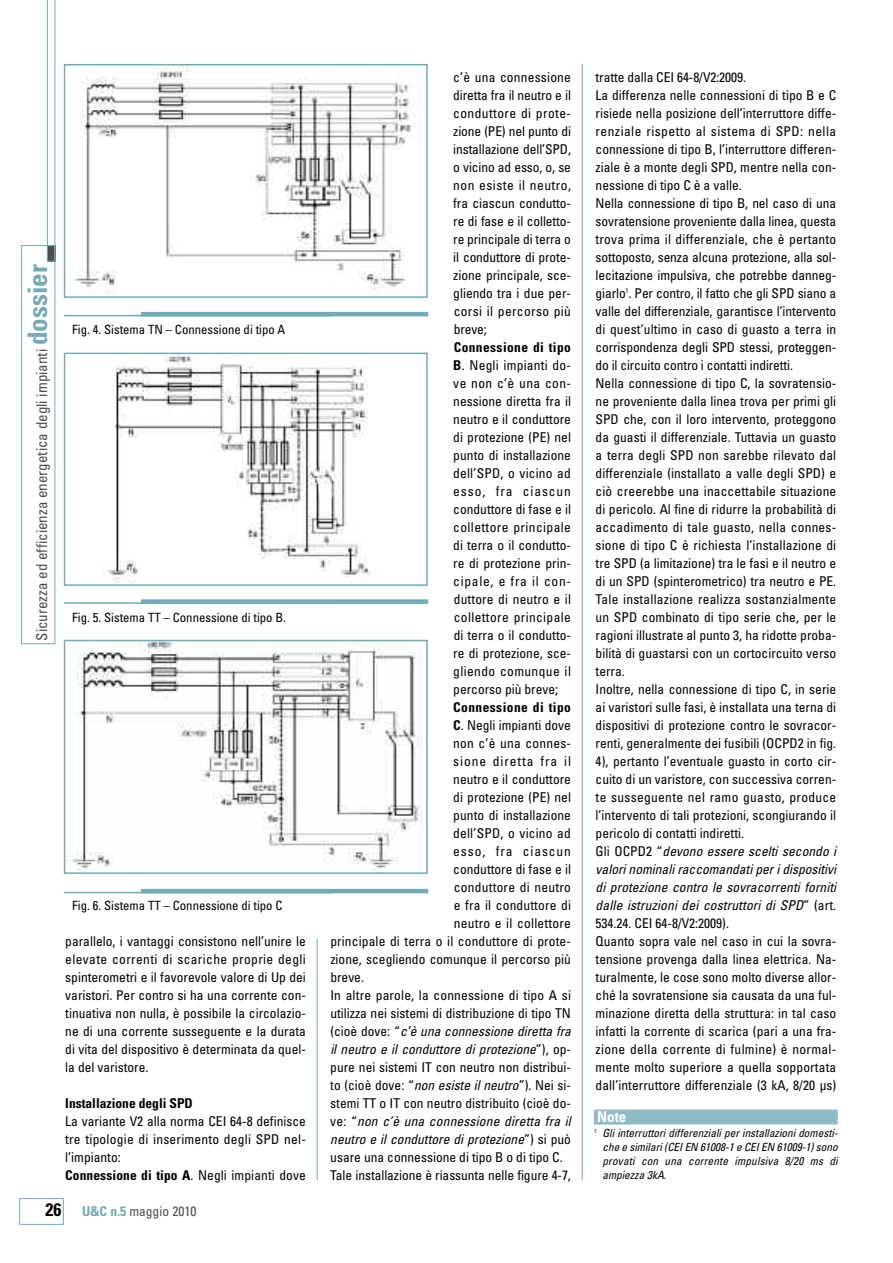
<style>
.page{position:relative;width:893px;height:1263px;background:#fff}
.page>*{position:absolute;margin:0;border:0;box-sizing:border-box;transform-origin:0 0}
.t1{font:condensed 15px "Univers";color:#4d4d4d}
.t2{font:700 condensed 15px "Univers";color:#fff}
.t3{font:condensed 13.5px/18px "Univers";color:#000;text-align:justify}
.t4{font:italic condensed 13.5px "Univers";color:#000}
.t5{font:condensed 13.5px "Univers";letter-spacing:.065em;color:#000}
.t6{font:700 condensed 13.5px "Univers";color:#000}
.t7{font:condensed 13.5px "Univers";color:#4d4d4d}
.t8{font:700 condensed 13.5px "Univers";letter-spacing:.03em;color:#000}
.t9{font:condensed 12.75px "Univers";color:#000}
.t10{font:italic condensed 11.25px/14.2px "Univers";letter-spacing:.015em;color:#000;text-align:justify}
.s1{font-weight:700;font-size:27px;color:#73aab6}
.s2{font-weight:700}
.s3{font-weight:700;font-size:18px;color:#000}
.s4{font-weight:700;color:#73aab6}
.s5{font-style:normal}
.s6{font-style:italic}
</style>
<div class="page">
<hr style="left:317px;top:939px;width:1px;height:241px;background:#73aab6">
<hr style="left:582px;top:64px;width:1px;height:1116px;background:#73aab6">
<div style="left:19px;top:1198px;width:45px;height:27px;border:1px solid #73aab6"></div>
<svg style="left:47px;top:0;width:8px;height:262px"></svg>
<div style="left:594px;top:1109px;width:244px;height:15px;background:#8fbbc4"></div>
<img style="left:69px;top:67px;width:348px;height:226px">
<div style="left:64px;top:64px;width:364px;height:234px;border:2px solid #73aab6"></div>
<hr style="left:64px;top:315px;width:268px;height:1px;background:#73aab6">
<hr style="left:141px;top:312px;width:287px;height:4px;background:#73aab6">
<img style="left:103px;top:356px;width:268px;height:226px">
<div style="left:64px;top:353px;width:364px;height:233px;border:2px solid #73aab6"></div>
<hr style="left:64px;top:602px;width:268px;height:2px;background:#73aab6">
<div style="left:141px;top:599px;width:287px;height:5px;background:#73aab6"></div>
<img style="left:69px;top:643px;width:354px;height:228px">
<div style="left:64px;top:640px;width:364px;height:234px;border:2px solid #73aab6"></div>
<hr style="left:64px;top:892px;width:268px;height:1px;background:#73aab6">
<hr style="left:141px;top:889px;width:287px;height:4px;background:#73aab6">
<div style="left:21px;top:245px;width:34px;height:399px;border:1px solid #73aab6"></div>
<p class="t1" style="left:36px;top:641px;width:378px;rotate:-90deg">Sicurezza ed efficienza energetica degli impianti <span class="s1">dossier</span></p>
<p class="t9" style="left:72px;top:325px;width:215px">Fig. 4. Sistema TN – Connessione di tipo A</p>
<p class="t9" style="left:72px;top:613px;width:215px">Fig. 5. Sistema TT – Connessione di tipo B.</p>
<p class="t9" style="left:72px;top:901px;width:212px">Fig. 6. Sistema TT – Connessione di tipo C</p>
<p class="t3" style="left:65px;top:933px;width:242px">parallelo, i vantaggi consistono nell’unire le elevate correnti di scariche proprie degli spinterometri e il favorevole valore di Up dei varistori. Per contro si ha una corrente con&shy;tinuativa non nulla, è possibile la circolazio&shy;ne di una corrente susseguente e la durata di vita del dispositivo è determinata da quel&shy;la del varistore.</p>
<p class="t6" style="left:65px;top:1098px;width:129px">Installazione degli SPD</p>
<p class="t3" style="left:65px;top:1113px;width:242px;text-align:left">La variante V2 alla norma CEI 64-8 definisce tre tipologie di inserimento degli SPD nel&shy;l’impianto:<br><span class="s2">Connessione di tipo A</span>. Negli impianti dove</p>
<p class="t7" style="left:45px;top:1206px;width:152px"><span class="s3">26</span> <span class="s4">U&amp;C n.5</span> maggio 2010</p>
<p class="t3" style="left:453px;top:69px;width:119px">c’è una connessione diretta fra il neutro e il conduttore di prote&shy;zione (PE) nel punto di installazione dell’SPD, o vicino ad esso, o, se non esiste il neutro, fra ciascun condutto&shy;re di fase e il colletto&shy;re principale di terra o il conduttore di prote&shy;zione principale, sce&shy;gliendo tra i due per&shy;corsi il percorso più breve;</p>
<p class="t3" style="left:453px;top:339px;width:119px"><span class="s2">Connessione di tipo B</span>. Negli impianti do&shy;ve non c’è una con&shy;nessione diretta fra il neutro e il conduttore di protezione (PE) nel punto di installazione dell’SPD, o vicino ad esso, fra ciascun conduttore di fase e il collettore principale di terra o il condutto&shy;re di protezione prin&shy;cipale, e fra il con&shy;duttore di neutro e il collettore principale di terra o il condutto&shy;re di protezione, sce&shy;gliendo comunque il percorso più breve;</p>
<p class="t8" style="left:453px;top:702px;width:119px">Connessione di tipo</p>
<p class="t3" style="left:453px;top:717px;width:119px"><span class="s2">C</span>. Negli impianti dove</p>
<p class="t3" style="left:453px;top:735px;width:119px">non c’è una connes-</p>
<p class="t5" style="left:453px;top:756px;width:119px">sione diretta fra il</p>
<p class="t3" style="left:453px;top:771px;width:119px">neutro e il conduttore</p>
<p class="t3" style="left:453px;top:789px;width:119px">di protezione (PE) nel</p>
<p class="t3" style="left:453px;top:807px;width:119px">punto di installazione</p>
<p class="t3" style="left:453px;top:825px;width:119px">dell’SPD, o vicino ad</p>
<p class="t5" style="left:453px;top:846px;width:119px">esso, fra ciascun</p>
<p class="t3" style="left:453px;top:861px;width:119px">conduttore di fase e il</p>
<p class="t3" style="left:454px;top:879px;width:119px">conduttore di neutro</p>
<p class="t3" style="left:454px;top:897px;width:119px">e fra il conduttore di</p>
<p class="t3" style="left:454px;top:915px;width:119px">neutro e il collettore</p>
<p class="t3" style="left:330px;top:933px;width:242px">principale di terra o il conduttore di prote-</p>
<p class="t3" style="left:330px;top:951px;width:242px">zione, scegliendo comunque il percorso più</p>
<p class="t3" style="left:330px;top:969px;width:35px">breve.</p>
<p class="t3" style="left:330px;top:987px;width:242px">In altre parole, la connessione di tipo A si</p>
<p class="t3" style="left:330px;top:1005px;width:242px">utilizza nei sistemi di distribuzione di tipo TN</p>
<p class="t4" style="left:330px;top:1026px;width:242px"><span class="s5">(cioè dove: “</span>c’è una connessione diretta fra</p>
<p class="t4" style="left:330px;top:1044px;width:242px">il neutro e il conduttore di protezione<span class="s5">”), op-</span></p>
<p class="t3" style="left:330px;top:1059px;width:242px">pure nei sistemi IT con neutro non distribui-</p>
<p class="t3" style="left:330px;top:1077px;width:242px">to (cioè dove: “<span class="s6">non esiste il neutro</span>”). Nei si-</p>
<p class="t3" style="left:330px;top:1095px;width:242px">stemi TT o IT con neutro distribuito (cioè do-</p>
<p class="t4" style="left:330px;top:1116px;width:242px"><span class="s5">ve: “</span>non c’è una connessione diretta fra il</p>
<p class="t4" style="left:330px;top:1134px;width:242px">neutro e il conduttore di protezione<span class="s5">”) si può</span></p>
<p class="t3" style="left:330px;top:1149px;width:234px">usare una connessione di tipo B o di tipo C.</p>
<p class="t3" style="left:330px;top:1167px;width:242px">Tale installazione è riassunta nelle figure 4-7,</p>
<p class="t3" style="left:596px;top:69px;width:242px;text-align:left">tratte dalla CEI 64-8/V2:2009.<br>La differenza nelle connessioni di tipo B e C risiede nella posizione dell’interruttore diffe&shy;renziale rispetto al sistema di SPD: nella connessione di tipo B, l’interruttore differen&shy;ziale è a monte degli SPD, mentre nella con&shy;nessione di tipo C è a valle.<br>Nella connessione di tipo B, nel caso di una sovratensione proveniente dalla linea, questa trova prima il differenziale, che è pertanto sottoposto, senza alcuna protezione, alla sol&shy;lecitazione impulsiva, che potrebbe danneg&shy;giarlo<sup>1</sup>. Per contro, il fatto che gli SPD siano a valle del differenziale, garantisce l’intervento di quest’ultimo in caso di guasto a terra in corrispondenza degli SPD stessi, proteggen&shy;do il circuito contro i contatti indiretti.<br>Nella connessione di tipo C, la sovratensio&shy;ne proveniente dalla linea trova per primi gli SPD che, con il loro intervento, proteggono da guasti il differenziale. Tuttavia un guasto a terra degli SPD non sarebbe rilevato dal differenziale (installato a valle degli SPD) e ciò creerebbe una inaccettabile situazione di pericolo. Al fine di ridurre la probabilità di accadimento di tale guasto, nella connes&shy;sione di tipo C è richiesta l’installazione di tre SPD (a limitazione) tra le fasi e il neutro e di un SPD (spinterometrico) tra neutro e PE.<br>Tale installazione realizza sostanzialmente un SPD combinato di tipo serie che, per le ragioni illustrate al punto 3, ha ridotte proba&shy;bilità di guastarsi con un cortocircuito verso terra.<br>Inoltre, nella connessione di tipo C, in serie ai varistori sulle fasi, è installata una terna di dispositivi di protezione contro le sovracor&shy;renti, generalmente dei fusibili (OCPD2 in fig.<br>4), pertanto l’eventuale guasto in corto cir&shy;cuito di un varistore, con successiva corren&shy;te susseguente nel ramo guasto, produce l’intervento di tali protezioni, scongiurando il pericolo di contatti indiretti.<br>Gli OCPD2 “<span class="s6">devono essere scelti secondo i valori nominali raccomandati per i dispositivi di protezione contro le sovracorrenti forniti dalle istruzioni dei costruttori di SPD</span>” (art.<br>534.24. CEI 64-8/V2:2009).<br>Quanto sopra vale nel caso in cui la sovra&shy;tensione provenga dalla linea elettrica. Na&shy;turalmente, le cose sono molto diverse allor&shy;ché la sovratensione sia causata da una ful&shy;minazione diretta della struttura: in tal caso infatti la corrente di scarica (pari a una fra&shy;zione della corrente di fulmine) è normal&shy;mente molto superiore a quella sopportata dall’interruttore differenziale (3 kA, 8/20 µs)</p>
<p class="t2" style="left:597px;top:1111px;width:31px">Note</p>
<p class="t10" style="left:602px;top:1126px;width:237px;text-indent:-9px"><sup>1</sup> Gli interruttori differenziali per installazioni domesti&shy;che e similari (CEI EN 61008-1 e CEI EN 61009-1) sono provati con una corrente impulsiva 8/20 ms di ampiezza 3kA.</p>
</div>
